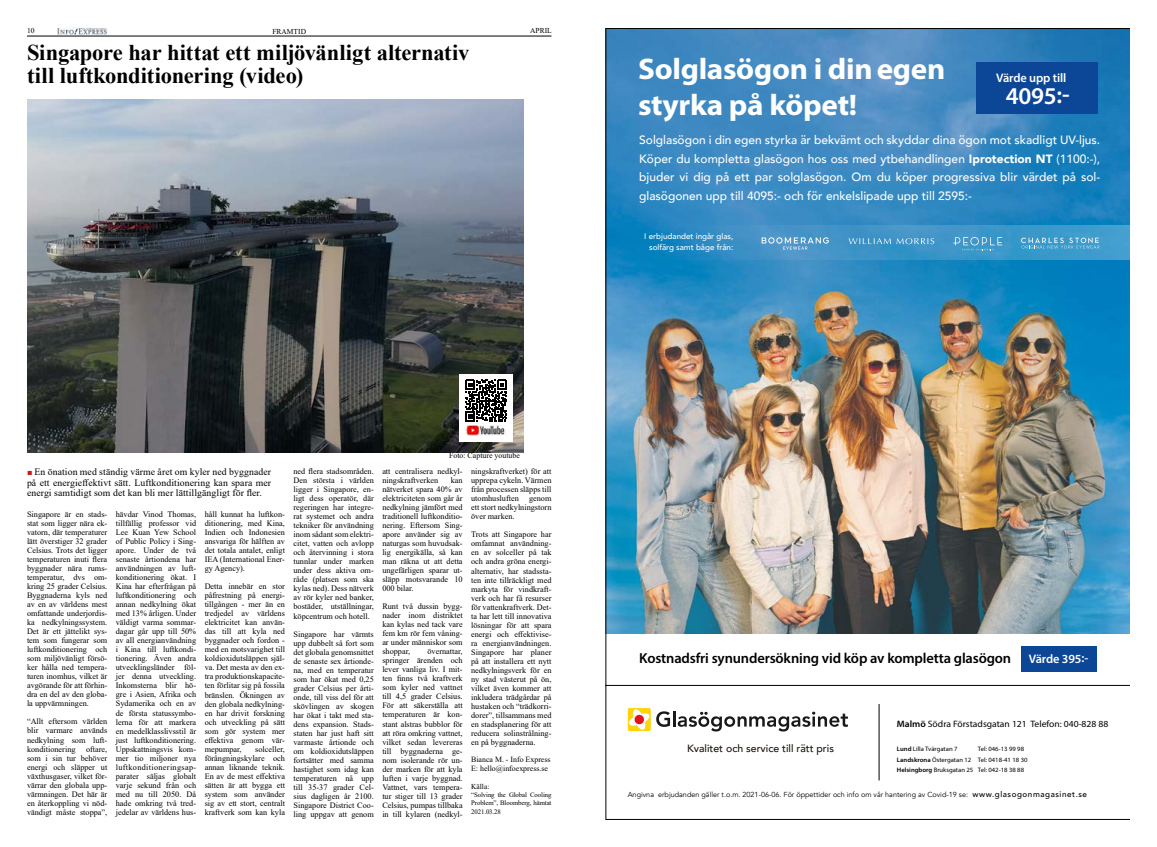
<style>
.page{position:relative;width:1157px;height:847px;background:#fff}
.page>*{position:absolute;margin:0;border:0;box-sizing:border-box;transform-origin:0 0}
.t1{font:700 29.85px/36.5px "Myriad Pro";letter-spacing:-.01em;color:#fff;scale:1.04 1}
.t2{font:600 24.15px "Myriad Pro";color:#fff}
.t3{font:700 22.5px/22.5px "Times New Roman";letter-spacing:-.01em;color:#000}
.t4{font:600 14.48px "Myriad Pro";letter-spacing:-.01em;color:#000}
.t5{font:600 12.38px "Myriad Pro";letter-spacing:-.01em;color:#fff}
.t6{font:500 12px/18.8px "Avenir";color:#fff;text-align:justify}
.t7{font:500 10.5px "Avenir";color:#1d140c}
.t8{font:9.75px/10.5px "Times New Roman";letter-spacing:.01em;color:#000;text-align:justify}
.t9{font:9.3px "Myriad Pro";color:#000;scale:1.04 1}
.t10{font:8.25px/9px "Times New Roman";color:#000;text-align:justify}
.t11{font:500 8.02px/11.2px "Avenir";color:#fff;text-align:center}
.t12{font:7.88px/8.6px "Times New Roman";color:#000}
.t13{font:7.5px "Times New Roman";color:#000}
.t14{font:7.27px "Avenir";color:#000}
.t15{font:6.75px/8.2px "Times New Roman";letter-spacing:-.01em;color:#000;text-align:justify}
.t16{font:6.45px/10.5px "Myriad Pro";color:#000;scale:1.04 1}
.s1{font-weight:900}
.s2{font-size:9px;color:#cd1719}
.s3{font-size:12.38px;color:#fff}
.s4{font-weight:600}
.s5{font-weight:500;font-size:8.02px}
</style>
<div class="page">
<hr style="left:27px;top:36px;width:524px;height:1px;background:#000">
<img style="left:57px;top:27px;width:50px;height:8px">
<img style="left:605px;top:28px;width:525px;height:791px">
<img style="left:27px;top:99px;width:496px;height:353px">
<div style="left:459px;top:374px;width:54px;height:67px;background:#fff"></div>
<svg style="left:465px;top:379px;width:42px;height:42px"></svg>
<svg style="left:466px;top:435px;width:33px;height:1px"></svg>
<img style="left:466px;top:425px;width:40px;height:10px">
<p class="t13" style="left:27px;top:25px;width:9px">10</p>
<p class="t13" style="left:272px;top:26px;width:35px">FRAMTID</p>
<p class="t13" style="left:530px;top:25px;width:23px">APRIL</p>
<h3 class="t3" style="left:27px;top:41px;width:444px">Singapore har hittat ett miljövänligt alternativ till luftkonditionering (video)</h3>
<h1 class="t1" style="left:638px;top:49px;width:297px">Solglasögon i din egen styrka på köpet!</h1>
<h3 class="t5" style="left:996px;top:70px;width:72px">Värde upp till</h3>
<h2 class="t2" style="left:1005px;top:80px;width:66px">4095:-</h2>
<p class="t6" style="left:639px;top:130px;width:462px">Solglasögon i din egen styrka är bekvämt och skyddar dina ögon mot skadligt UV-ljus.<br>Köper du kompletta glasögon hos oss med ytbehandlingen <span class="s1">Iprotection NT</span> (1100:-), bjuder vi dig på ett par solglasögon. Om du köper progressiva blir värdet på sol&shy;glasögonen upp till 4095:- och för enkelslipade upp till 2595:-</p>
<p class="t11" style="left:644px;top:230px;width:90px">I erbjudandet ingår glas, solfärg samt båge från:</p>
<p class="t8" style="left:27px;top:466px;width:246px"><span class="s2">■</span> En önation med ständig värme året om kyler ned byggnader på ett energieffektivt sätt. Luftkonditionering kan spara mer energi samtidigt som det kan bli mer lättillgängligt för fler.</p>
<p class="t10" style="left:116px;top:509px;width:82px">hävdar Vinod Thomas, tillfällig professor vid Lee Kuan Yew School of Public Policy i Sing&shy;apore. Under de två senaste årtiondena har användningen av luft&shy;konditionering ökat. I Kina har efterfrågan på luftkonditionering och annan nedkylning ökat med 13% årligen. Under väldigt varma sommar&shy;dagar går upp till 50% av all energianvändning i Kina till luftkondi&shy;tionering. Även andra utvecklingsländer föl&shy;jer denna utveckling.<br>Inkomsterna blir hö&shy;gre i Asien, Afrika och Sydamerika och en av de första statussymbo&shy;lerna för att markera en medelklasslivsstil är just luftkonditionering.<br>Uppskattningsvis kom&shy;mer tio miljoner nya luftkonditioneringsap&shy;parater säljas globalt varje sekund från och med nu till 2050. Då hade omkring två tred&shy;jedelar av världens hus-</p>
<p class="t10" style="left:205px;top:509px;width:82px">håll kunnat ha luftkon&shy;ditionering, med Kina, Indien och Indonesien ansvariga för hälften av det totala antalet, enligt IEA (International Ener&shy;gy Agency).</p>
<p class="t10" style="left:27px;top:509px;width:82px">Singapore är en stads&shy;stat som ligger nära ek&shy;vatorn, där temperaturer lätt överstiger 32 grader Celsius. Trots det ligger temperaturen inuti flera byggnader nära rums&shy;temperatur, dvs om&shy;kring 25 grader Celsius.<br>Byggnaderna kyls ned av en av världens mest omfattande underjordis&shy;ka nedkylningssystem.<br>Det är ett jättelikt sys&shy;tem som fungerar som luftkonditionering och som miljövänligt försö&shy;ker hålla ned tempera&shy;turen inomhus, vilket är avgörande för att förhin&shy;dra en del av den globa&shy;la uppvärmningen.</p>
<p class="t10" style="left:27px;top:716px;width:82px">“Allt eftersom världen blir varmare används nedkylning som luft&shy;konditionering</p>
<p class="t10" style="left:205px;top:581px;width:82px">Detta innebär en stor påfrestning på energi&shy;tillgången - mer än en tredjedel av världens elektricitet kan använ&shy;das till att kyla ned byggnader och fordon - med en motsvarighet till koldioxidutsläppen själ&shy;va. Det mesta av den ex&shy;tra produktionskapacite&shy;ten förlitar sig på fossila bränslen. Ökningen av den globala nedkylning&shy;en har drivit forskning och utveckling på sätt som gör system mer effektiva genom vär&shy;mepumpar,</p>
<p class="t10" style="left:27px;top:743px;width:82px;text-indent:59px">oftare, som i sin tur behöver energi och släpper ut växthusgaser, vilket för&shy;värrar den globala upp&shy;värmningen. Det här är en återkoppling vi nöd&shy;vändigt måste stoppa”,</p>
<p class="t10" style="left:205px;top:743px;width:82px;text-indent:51px">solceller, förångningskylare och annan liknande teknik.<br>En av de mest effektiva sätten är att bygga ett system som använder sig av ett stort, centralt kraftverk som kan kyla</p>
<p class="t10" style="left:293px;top:466px;width:82px">ned flera stadsområden.<br>Den största i världen ligger i Singapore, en&shy;ligt dess operatör, där regeringen har integre&shy;rat systemet och andra tekniker för användning inom sådant som elektri&shy;citet, vatten och avlopp och återvinning i stora tunnlar under marken under dess aktiva om&shy;råde (platsen som ska kylas ned). Dess nätverk av rör kyler ned banker, bostäder, utställningar, köpcentrum och hotell.</p>
<p class="t10" style="left:293px;top:628px;width:82px">Singapore har värmts upp dubbelt så fort som det globala genomsnittet de senaste sex årtionde&shy;na, med en temperatur som har ökat med 0,25 grader Celsius per årti&shy;onde, till viss del för att skövlingen av skogen har ökat i takt med sta&shy;dens expansion. Stads&shy;staten har just haft sitt varmaste årtionde och om koldioxidutsläppen fortsätter med samma hastighet som idag kan temperaturen nå upp till 35-37 grader Cel&shy;sius dagligen år 2100.<br>Singapore District Coo&shy;ling uppgav att genom</p>
<p class="t12" style="left:449px;top:451px;width:72px">Foto: Capture youtube</p>
<p class="t10" style="left:382px;top:466px;width:82px">att centralisera nedkyl&shy;ningskraftverken</p>
<p class="t10" style="left:382px;top:475px;width:82px;text-indent:68px">kan nätverket spara 40% av elektriciteten som går år nedkylning jämfört med traditionell luftkonditio&shy;nering. Eftersom Sing&shy;apore använder sig av naturgas som huvudsak&shy;lig energikälla, så kan man räkna ut att detta ungefärligen sparar ut&shy;släpp motsvarande 10<br>000 bilar.</p>
<p class="t10" style="left:382px;top:601px;width:82px">Runt två dussin bygg&shy;nader inom distriktet kan kylas ned tack vare fem km rör fem våning&shy;ar under människor som shoppar,</p>
<p class="t10" style="left:382px;top:646px;width:82px;text-indent:45px">övernattar, springer ärenden och lever vanliga liv. I mit&shy;ten finns två kraftverk som kyler ned vattnet till 4,5 grader Celsius.<br>För att säkerställa att temperaturen är kon&shy;stant alstras bubblor för att röra omkring vattnet, vilket sedan levereras till byggnaderna ge&shy;nom isolerande rör un&shy;der marken för att kyla luften i varje byggnad.<br>Vattnet, vars tempera&shy;tur stiger till 13 grader Celsius, pumpas tillbaka in till kylaren (nedkyl-</p>
<p class="t10" style="left:471px;top:466px;width:82px">ningskraftverket) för att upprepa cykeln. Värmen från processen släpps till utomhusluften genom ett stort nedkylningstorn över marken.</p>
<p class="t10" style="left:471px;top:529px;width:82px">Trots att Singapore har omfamnat användning&shy;en av solceller på tak och andra gröna energi&shy;alternativ, har stadssta&shy;ten inte tillräckligt med markyta för vindkraft&shy;verk och har få resurser för vattenkraftverk. Det&shy;ta har lett till innovativa lösningar för att spara energi och effektivise&shy;ra energianvändningen.<br>Singapore har planer på att installera ett nytt nedkylningsverk för en ny stad västerut på ön, vilket även kommer att inkludera trädgårdar på hustaken och “trädkorri&shy;dorer”, tillsammans med en stadsplanering för att reducera solinstrålning&shy;en på byggnaderna.</p>
<p class="t12" style="left:471px;top:754px;width:81px">Bianca M. - Info Express<br>E: hello@infoexpress.se</p>
<p class="t13" style="left:471px;top:780px;width:20px">Källa:</p>
<p class="t15" style="left:471px;top:790px;width:82px">“Solving the Global Cooling Problem”, Bloomberg, hämtat 2021.03.28</p>
<h3 class="t4" style="left:639px;top:648px;width:450px">Kostnadsfri synundersökning vid köp av kompletta glasögon <span class="s3">Värde 395:-</span></h3>
<p class="t7" style="left:687px;top:738px;width:148px">Kvalitet och service till rätt pris</p>
<p class="t9" style="left:897px;top:718px;width:205px"><span class="s4">Malmö</span> Södra Förstadsgatan 121 Telefon: 040-828 88</p>
<p class="t16" style="left:897px;top:743px;width:60px"><span class="s4">Lund</span> Lilla Tvärgatan 7</p>
<p class="t16" style="left:897px;top:743px;width:127px;text-indent:81px">Tel: 046-13 99 98<br><span class="s4">Landskrona</span> Östergatan 12 Tel: 0418-41 18 30<br><span class="s4">Helsingborg</span> Bruksgatan 25 Tel: 042-18 38 88</p>
<p class="t14" style="left:627px;top:789px;width:461px">Angivna erbjudanden gäller t.o.m. 2021-06-06. För öppettider och info om vår hantering av Covid-19 se: <span class="s5">www.glasogonmagasinet.se</span></p>
</div>
